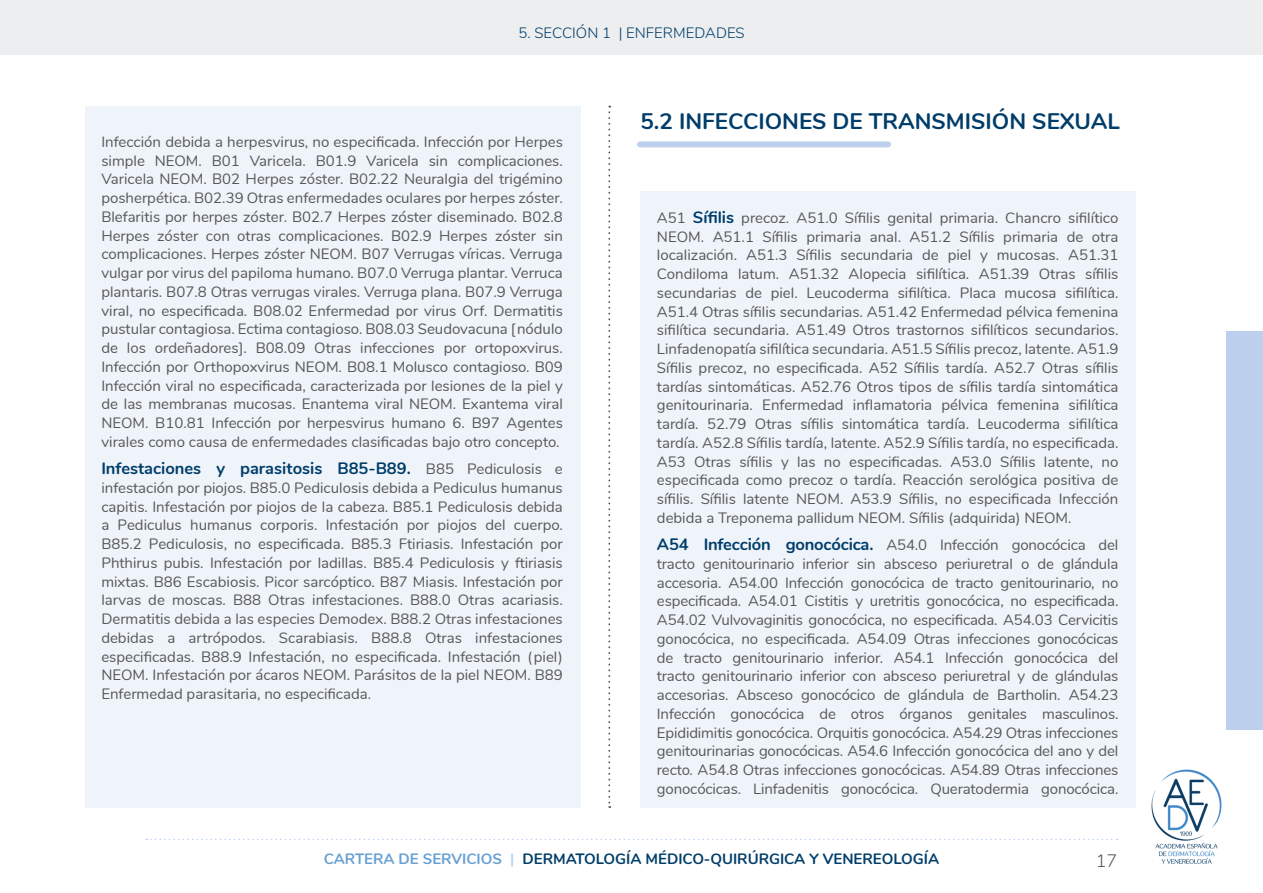
<style>
.page{position:relative;width:1263px;height:893px;background:#fff}
.page>*{position:absolute;margin:0;border:0;box-sizing:border-box;transform-origin:0 0}
.t1{font:700 22.5px "Nunito";color:#003d6a}
.t2{font:300 18px "Nunito";color:#575756}
.t3{font:700 16.5px "Nunito";color:#003d6a}
.t4{font:15px/18.8px "Nunito";color:#575756;text-align:justify}
.t5{font:700 15px "Nunito";color:#003d6a}
.t6{font:300 15px "Nunito";color:#003d6a}
.s1{font-weight:400;font-size:15px;color:#575756}
.s2{font-weight:700;font-size:16.5px;color:#003d6a}
.s3{color:#68a0d3}
.s4{color:#bcd0ed}
</style>
<div class="page">
<div style="left:0;top:0;width:1263px;height:54px;background:#edeeef"></div>
<svg style="left:146px;top:839px;width:972px;height:1px"></svg>
<img style="left:1151px;top:769px;width:71px;height:95px">
<div style="left:1227px;top:332px;width:36px;height:398px;background:#bcd0ed"></div>
<svg style="left:608px;top:106px;width:2px;height:702px"></svg>
<div style="left:85px;top:107px;width:495px;height:701px;background:#eff4fb"></div>
<div style="left:640px;top:191px;width:495px;height:617px;background:#eff4fb"></div>
<div style="left:640px;top:141px;width:248px;height:6px;background:#bcd0ed"></div>
<p class="t6" style="left:518px;top:22px;width:228px">5. SECCIÓN 1 | ENFERMEDADES</p>
<p class="t4" style="left:101px;top:131px;width:463px">Infección debida a herpesvirus, no especificada. Infección por Herpes simple NEOM. B01 Varicela. B01.9 Varicela sin complicaciones.<br>Varicela NEOM. B02 Herpes zóster. B02.22 Neuralgia del trigémino posherpética. B02.39 Otras enfermedades oculares por herpes zóster.<br>Blefaritis por herpes zóster. B02.7 Herpes zóster diseminado. B02.8<br>Herpes zóster con otras complicaciones. B02.9 Herpes zóster sin complicaciones. Herpes zóster NEOM. B07 Verrugas víricas. Verruga vulgar por virus del papiloma humano. B07.0 Verruga plantar. Verruca plantaris. B07.8 Otras verrugas virales. Verruga plana. B07.9 Verruga viral, no especificada. B08.02 Enfermedad por virus Orf. Dermatitis pustular contagiosa. Ectima contagioso. B08.03 Seudovacuna [nódulo de los ordeñadores]. B08.09 Otras infecciones por ortopoxvirus.<br>Infección por Orthopoxvirus NEOM. B08.1 Molusco contagioso. B09<br>Infección viral no especificada, caracterizada por lesiones de la piel y de las membranas mucosas. Enantema viral NEOM. Exantema viral NEOM. B10.81 Infección por herpesvirus humano 6. B97 Agentes virales como causa de enfermedades clasificadas bajo otro concepto.</p>
<p class="t3" style="left:101px;top:456px;width:463px">Infestaciones y parasitosis B85-B89. <span class="s1">B85 Pediculosis e</span></p>
<p class="t4" style="left:101px;top:477px;width:463px">infestación por piojos. B85.0 Pediculosis debida a Pediculus humanus capitis. Infestación por piojos de la cabeza. B85.1 Pediculosis debida a Pediculus humanus corporis. Infestación por piojos del cuerpo.<br>B85.2 Pediculosis, no especificada. B85.3 Ftiriasis. Infestación por Phthirus pubis. Infestación por ladillas. B85.4 Pediculosis y ftiriasis mixtas. B86 Escabiosis. Picor sarcóptico. B87 Miasis. Infestación por larvas de moscas. B88 Otras infestaciones. B88.0 Otras acariasis.<br>Dermatitis debida a las especies Demodex. B88.2 Otras infestaciones debidas a artrópodos. Scarabiasis. B88.8 Otras infestaciones especificadas. B88.9 Infestación, no especificada. Infestación (piel)<br>NEOM. Infestación por ácaros NEOM. Parásitos de la piel NEOM. B89<br>Enfermedad parasitaria, no especificada.</p>
<h1 class="t1" style="left:640px;top:105px;width:481px">5.2 INFECCIONES DE TRANSMISIÓN SEXUAL</h1>
<p class="t4" style="left:657px;top:207px;width:463px">A51 <span class="s2">Sífilis</span> precoz. A51.0 Sífilis genital primaria. Chancro sifilítico NEOM. A51.1 Sífilis primaria anal. A51.2 Sífilis primaria de otra localización. A51.3 Sífilis secundaria de piel y mucosas. A51.31<br>Condiloma latum. A51.32 Alopecia sifilítica. A51.39 Otras sífilis secundarias de piel. Leucoderma sifilítica. Placa mucosa sifilítica.<br>A51.4 Otras sífilis secundarias. A51.42 Enfermedad pélvica femenina sifilítica secundaria. A51.49 Otros trastornos sifilíticos secundarios.<br>Linfadenopatía sifilítica secundaria. A51.5 Sífilis precoz, latente. A51.9<br>Sífilis precoz, no especificada. A52 Sífilis tardía. A52.7 Otras sífilis tardías sintomáticas. A52.76 Otros tipos de sífilis tardía sintomática genitourinaria. Enfermedad inflamatoria pélvica femenina sifilítica tardía. 52.79 Otras sífilis sintomática tardía. Leucoderma sifilítica tardía. A52.8 Sífilis tardía, latente. A52.9 Sífilis tardía, no especificada.<br>A53 Otras sífilis y las no especificadas. A53.0 Sífilis latente, no especificada como precoz o tardía. Reacción serológica positiva de sífilis. Sífilis latente NEOM. A53.9 Sífilis, no especificada Infección debida a Treponema pallidum NEOM. Sífilis (adquirida) NEOM.</p>
<p class="t4" style="left:657px;top:535px;width:463px"><span class="s2">A54 Infección gonocócica.</span> A54.0 Infección gonocócica del tracto genitourinario inferior sin absceso periuretral o de glándula accesoria. A54.00 Infección gonocócica de tracto genitourinario, no especificada. A54.01 Cistitis y uretritis gonocócica, no especificada.<br>A54.02 Vulvovaginitis gonocócica, no especificada. A54.03 Cervicitis gonocócica, no especificada. A54.09 Otras infecciones gonocócicas de tracto genitourinario inferior. A54.1 Infección gonocócica del tracto genitourinario inferior con absceso periuretral y de glándulas accesorias. Absceso gonocócico de glándula de Bartholin. A54.23<br>Infección gonocócica de otros órganos genitales masculinos.<br>Epididimitis gonocócica. Orquitis gonocócica. A54.29 Otras infecciones genitourinarias gonocócicas. A54.6 Infección gonocócica del ano y del recto. A54.8 Otras infecciones gonocócicas. A54.89 Otras infecciones gonocócicas. Linfadenitis gonocócica. Queratodermia gonocócica.</p>
<p class="t5" style="left:324px;top:847px;width:617px"><span class="s3">CARTERA DE SERVICIOS</span> <span class="s4">|</span> DERMATOLOGÍA MÉDICO-QUIRÚRGICA Y VENEREOLOGÍA</p>
<p class="t2" style="left:1096px;top:847px;width:23px">17</p>
</div>
